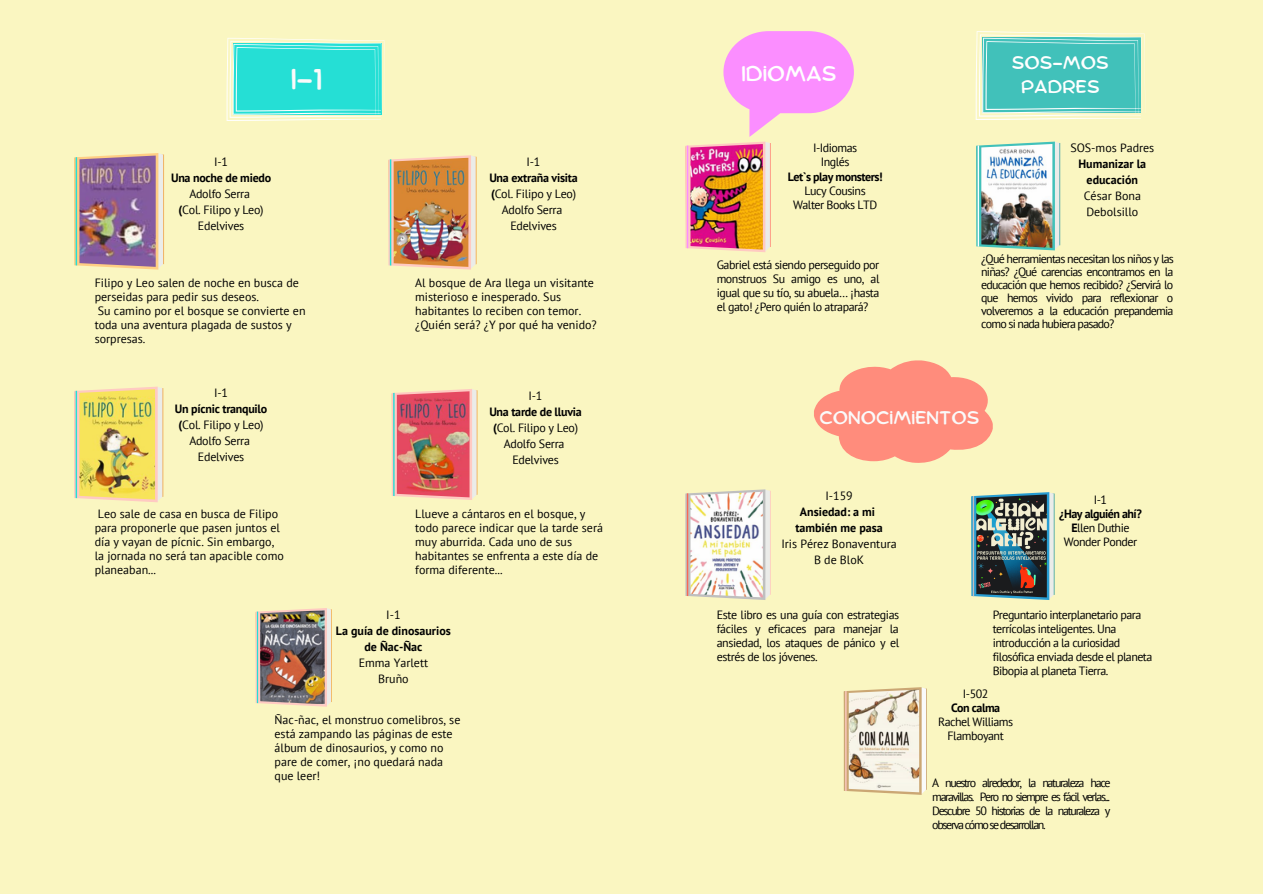
<style>
.page{position:relative;width:1263px;height:894px;background:#fff}
.page>*{position:absolute;margin:0;border:0;box-sizing:border-box;transform-origin:0 0}
.t1{font:28.5px "Comica";color:#fafafa}
.t2{font:21px "Comica";color:#fff}
.t3{font:18px "Comica";color:#fafafa}
.t4{font:18px/24.8px "Comica";color:#fff;text-align:center}
.t5{font:12px/14px "PT Sans";color:#000}
.t6{font:12px/16px "PT Sans";letter-spacing:-.02em;color:#000;text-align:center}
.t7{font:12px/14px "PT Sans";letter-spacing:-.045em;color:#000}
.t8{font:12px/14px "PT Sans";letter-spacing:-.04em;color:#000;text-align:center}
.t9{font:700 12px/16px "PT Sans";color:#000;text-align:center}
.t10{font:700 12px "PT Sans";letter-spacing:-.04em;color:#000}
.t11{font:700 12px "PT Sans";letter-spacing:-.02em;color:#000}
.s1{font-weight:700}
</style>
<div class="page">
<div style="left:0;top:0;width:1263px;height:893px;background:#faf6c1"></div>
<svg style="left:256px;top:608px;width:76px;height:98px"></svg>
<hr style="left:257px;top:611px;width:1px;height:92px;background:#25dfd5">
<img style="left:260px;top:610px;width:65px;height:94px">
<svg style="left:388px;top:155px;width:89px;height:114px"></svg>
<hr style="left:390px;top:159px;width:1px;height:106px;background:#25dfd5">
<img style="left:394px;top:158px;width:74px;height:109px">
<svg style="left:392px;top:389px;width:85px;height:111px"></svg>
<hr style="left:393px;top:393px;width:2px;height:103px;background:#25dfd5">
<img style="left:397px;top:391px;width:73px;height:106px">
<svg style="left:976px;top:141px;width:84px;height:109px"></svg>
<hr style="left:978px;top:145px;width:1px;height:101px;background:#fff">
<img style="left:981px;top:144px;width:71px;height:104px">
<svg style="left:814px;top:360px;width:179px;height:102px"></svg>
<svg style="left:685px;top:489px;width:86px;height:111px"></svg>
<hr style="left:687px;top:493px;width:1px;height:103px;background:#fa6853">
<img style="left:690px;top:491px;width:73px;height:106px">
<svg style="left:685px;top:31px;width:169px;height:221px"></svg>
<svg style="left:74px;top:153px;width:90px;height:116px;background:#f0dcad"></svg>
<hr style="left:76px;top:157px;width:1px;height:108px;background:#25dfd5">
<img style="left:79px;top:155px;width:77px;height:112px">
<svg style="left:971px;top:492px;width:83px;height:108px"></svg>
<hr style="left:973px;top:496px;width:1px;height:100px;background:#bfbfbf">
<img style="left:976px;top:494px;width:71px;height:103px">
<svg style="left:74px;top:386px;width:89px;height:116px"></svg>
<hr style="left:76px;top:390px;width:1px;height:108px;background:#25dfd5">
<img style="left:79px;top:389px;width:76px;height:110px">
<svg style="left:227px;top:38px;width:158px;height:83px;background:#56e5d6"></svg>
<svg style="left:976px;top:31px;width:169px;height:89px;background:#6ecec1"></svg>
<svg style="left:844px;top:687px;width:83px;height:107px;background:#e2ceac"></svg>
<hr style="left:845px;top:690px;width:1px;height:100px;background:#ffcac2">
<img style="left:849px;top:689px;width:70px;height:103px">
<h1 class="t1" style="left:291px;top:66px;width:33px">I-1</h1>
<p class="t5" style="left:214px;top:155px;width:15px">I-1</p>
<p class="t11" style="left:171px;top:170px;width:102px">Una noche de miedo</p>
<p class="t6" style="left:179px;top:185px;width:87px">Adolfo Serra <span class="s1">(</span>Col. Filipo y Leo)<br>Edelvives</p>
<p class="t5" style="left:95px;top:275px;width:212px">Filipo y Leo salen de noche en busca de perseidas para pedir sus deseos.<br>Su camino por el bosque se convierte en toda una aventura plagada de sustos y sorpresas.</p>
<p class="t5" style="left:214px;top:386px;width:15px">I-1</p>
<p class="t6" style="left:175px;top:401px;width:94px"><span class="s1">Un pícnic tranquilo (</span>Col. Filipo y Leo)<br>Adolfo Serra<br>Edelvives</p>
<p class="t5" style="left:95px;top:506px;width:191px">Leo sale de casa en busca de Filipo para proponerle que pasen juntos el día y vayan de pícnic. Sin embargo, la jornada no será tan apacible como planeaban...</p>
<p class="t5" style="left:527px;top:155px;width:15px">I-1</p>
<p class="t6" style="left:489px;top:169px;width:90px"><span class="s1">Una extraña visita (</span>Col. Filipo y Leo)<br>Adolfo Serra<br>Edelvives</p>
<p class="t5" style="left:415px;top:275px;width:183px">Al bosque de Ara llega un visitante misterioso e inesperado. Sus habitantes lo reciben con temor. ¿Quién será? ¿Y por qué ha venido?</p>
<p class="t5" style="left:529px;top:388px;width:15px">I-1</p>
<p class="t6" style="left:489px;top:403px;width:94px"><span class="s1">Una tarde de lluvia (</span>Col. Filipo y Leo)<br>Adolfo Serra<br>Edelvives</p>
<p class="t5" style="left:415px;top:506px;width:189px">Llueve a cántaros en el bosque, y todo parece indicar que la tarde será muy aburrida. Cada uno de sus habitantes se enfrenta a este día de forma diferente...</p>
<p class="t5" style="left:386px;top:607px;width:16px">I-1</p>
<p class="t9" style="left:336px;top:622px;width:116px">La guía de dinosaurios de Ñac-Ñac</p>
<p class="t5" style="left:359px;top:654px;width:71px;line-height:16px;text-align:center">Emma Yarlett<br>Bruño</p>
<p class="t5" style="left:275px;top:712px;width:187px">Ñac-ñac, el monstruo comelibros, se está zampando las páginas de este álbum de dinosaurios, y como no pare de comer, ¡no quedará nada que leer!</p>
<h2 class="t2" style="left:741px;top:64px;width:97px">IDIOMAS</h2>
<p class="t8" style="left:813px;top:141px;width:46px">I-Idiomas<br>Inglés</p>
<p class="t10" style="left:788px;top:168px;width:96px">Let`s play monsters!</p>
<p class="t8" style="left:793px;top:183px;width:86px">Lucy Cousins<br>Walter Books LTD</p>
<p class="t5" style="left:717px;top:257px;width:164px;text-align:justify">Gabriel está siendo perseguido por monstruos Su amigo es uno, al igual que su tío, su abuela… ¡hasta el gato! ¿Pero quién lo atrapará?</p>
<h3 class="t4" style="left:1012px;top:51px;width:98px">SOS-MOS<br>PADRES</h3>
<p class="t5" style="left:1070px;top:141px;width:86px">SOS-mos Padres</p>
<p class="t9" style="left:1078px;top:156px;width:69px">Humanizar la educación</p>
<p class="t5" style="left:1084px;top:188px;width:59px;line-height:16px">César Bona<br>Debolsillo</p>
<p class="t5" style="left:981px;top:252px;width:194px;line-height:13px;text-align:justify">¿Qué herramientas necesitan los niños y las niñas? ¿Qué carencias encontramos en la educación que hemos recibido? ¿Servirá lo que hemos vivido para reflexionar o volveremos a la educación prepandemia como si nada hubiera pasado?</p>
<h3 class="t3" style="left:819px;top:409px;width:161px">CONOCIMIENTOS</h3>
<p class="t5" style="left:825px;top:488px;width:29px">I-159</p>
<p class="t9" style="left:795px;top:503px;width:89px">Ansiedad: a mi también me pasa</p>
<p class="t5" style="left:781px;top:535px;width:117px;line-height:16px;text-align:center">Iris Pérez Bonaventura<br>B de BloK</p>
<p class="t5" style="left:717px;top:607px;width:184px;text-align:justify">Este libro es una guía con estrategias fáciles y eficaces para manejar la ansiedad, los ataques de pánico y el estrés de los jóvenes.</p>
<p class="t5" style="left:1094px;top:492px;width:15px">I-1</p>
<p class="t8" style="left:1059px;top:506px;width:84px"><span class="s1">¿Hay alguién ahí?<br>E</span>llen Duthie<br>Wonder Ponder</p>
<p class="t7" style="left:993px;top:607px;width:161px">Preguntario interplanetario para terrícolas inteligentes. Una introducción a la curiosidad filosófica enviada desde el planeta<br>Bibopia al planeta Tierra.</p>
<p class="t5" style="left:963px;top:686px;width:27px">I-502</p>
<p class="t10" style="left:951px;top:699px;width:51px">Con calma</p>
<p class="t8" style="left:938px;top:714px;width:77px">Rachel Williams<br>Flamboyant</p>
<p class="t5" style="left:932px;top:775px;width:180px;text-align:justify">A nuestro alrededor, la naturaleza hace maravillas. Pero no siempre es fácil verlas .<br>Descubre 50 historias de la naturaleza y observa cómo se desarrollan.</p>
</div>
